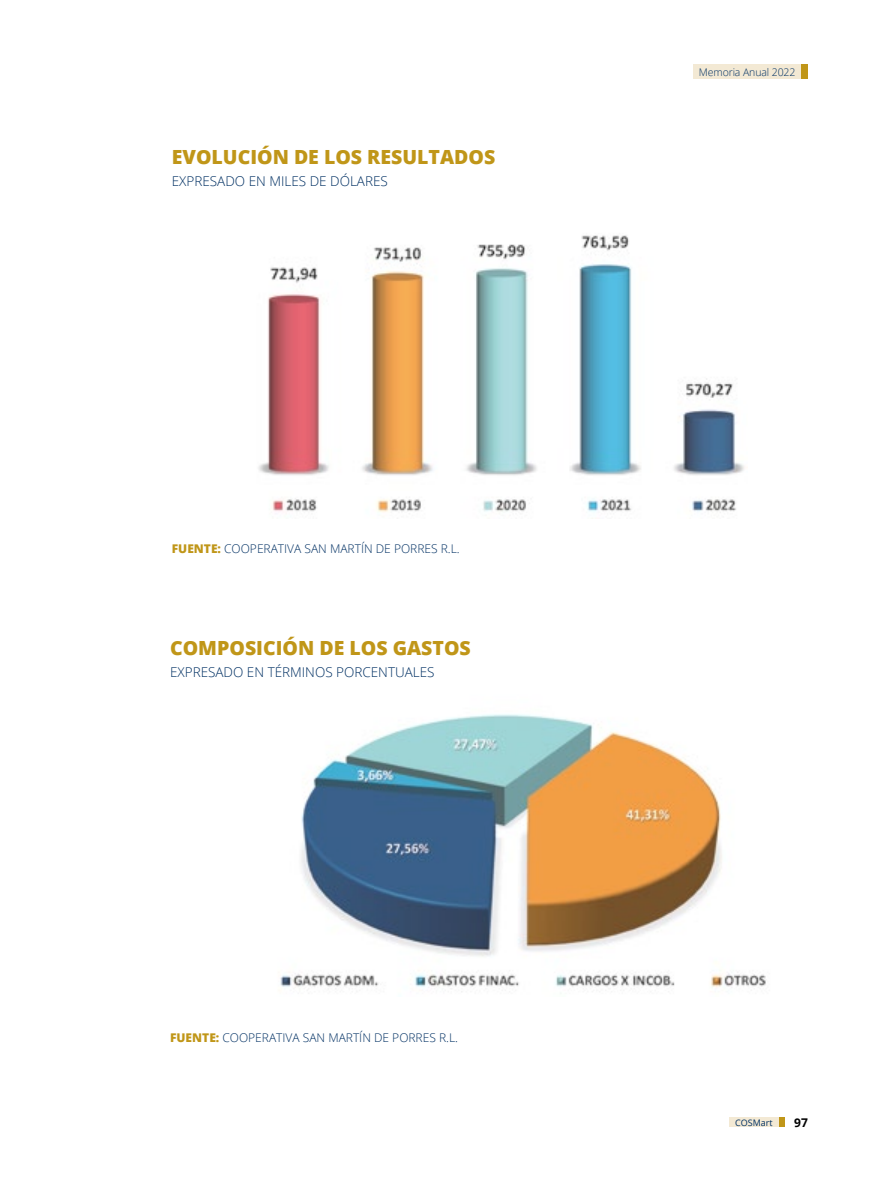
<style>
.page{position:relative;width:893px;height:1191px;background:#fff}
.page>*{position:absolute;margin:0;border:0;box-sizing:border-box;transform-origin:0 0}
.t1{font:800 19.5px "Open Sans";color:#c09618}
.t2{font:300 13.5px "Open Sans";color:#003063}
.t3{font:300 12px "Open Sans";color:#003063}
.t4{font:700 12px "Open Sans";color:#000}
.t5{font:300 10.5px "Open Sans";letter-spacing:-.01em;color:#003063}
.t6{font:9px "Open Sans";color:#003063}
.s1{font-weight:800;color:#c09618}
</style>
<div class="page">
<div style="left:729px;top:1117px;width:51px;height:10px;background:#f3e9d4"></div>
<div style="left:779px;top:1117px;width:5px;height:10px;background:#c09618"></div>
<div style="left:693px;top:64px;width:108px;height:14px;background:#f3e9d4"></div>
<div style="left:801px;top:64px;width:7px;height:14px;background:#c09618"></div>
<img style="left:280px;top:714px;width:486px;height:278px">
<img style="left:258px;top:235px;width:487px;height:278px">
<h1 class="t1" style="left:172px;top:142px;width:325px">EVOLUCIÓN DE LOS RESULTADOS</h1>
<p class="t2" style="left:172px;top:172px;width:218px">EXPRESADO EN MILES DE DÓLARES</p>
<p class="t3" style="left:172px;top:540px;width:289px"><span class="s1">FUENTE:</span> COOPERATIVA SAN MARTÍN DE PORRES R.L.</p>
<h1 class="t1" style="left:170px;top:633px;width:302px">COMPOSICIÓN DE LOS GASTOS</h1>
<p class="t2" style="left:170px;top:663px;width:266px">EXPRESADO EN TÉRMINOS PORCENTUALES</p>
<p class="t3" style="left:170px;top:1029px;width:289px"><span class="s1">FUENTE:</span> COOPERATIVA SAN MARTÍN DE PORRES R.L.</p>
<p class="t5" style="left:699px;top:65px;width:98px">Memoria Anual 2022</p>
<p class="t6" style="left:735px;top:1116px;width:39px">COSMart</p>
<p class="t4" style="left:794px;top:1113px;width:15px">97</p>
</div>
